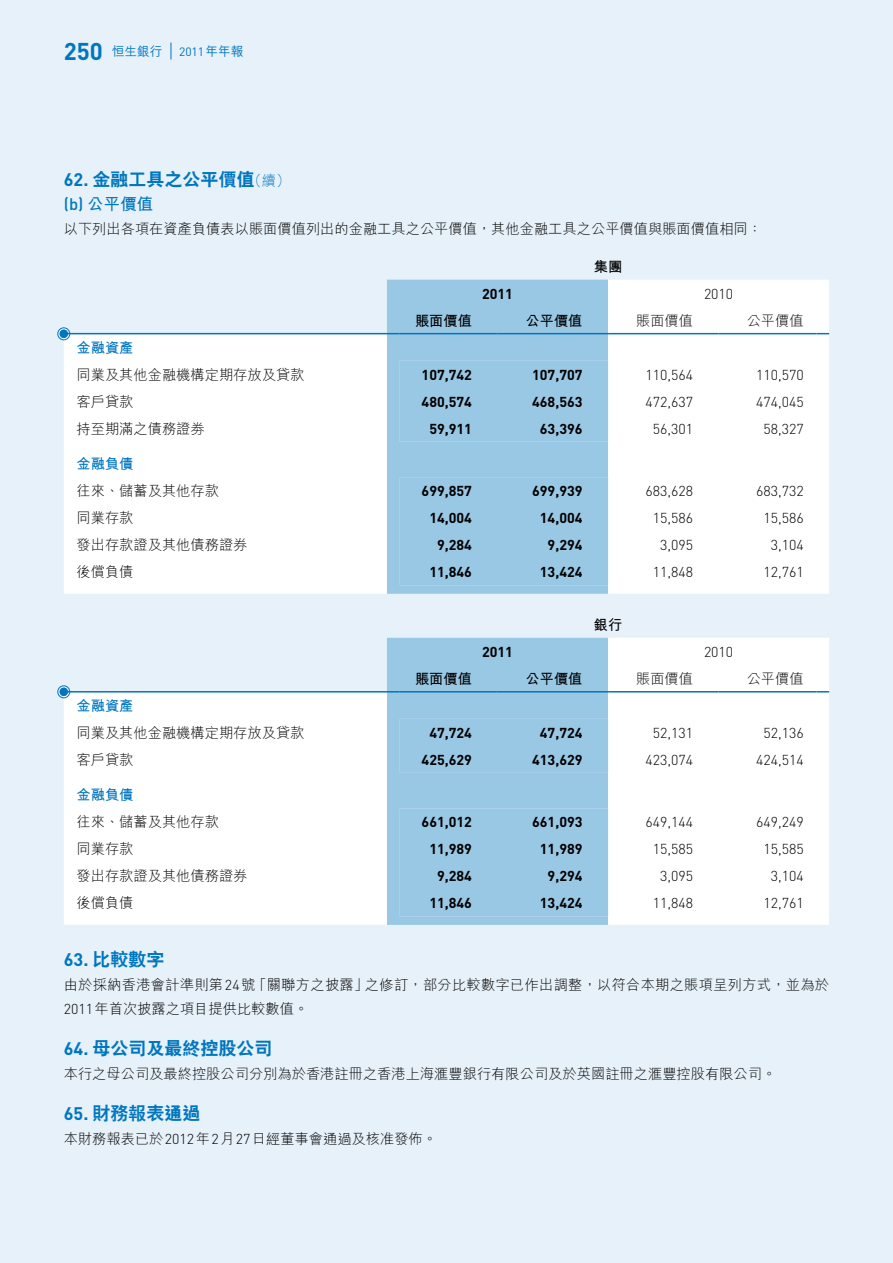
<style>
.page{position:relative;width:893px;height:1263px;background:#e6f1f9}
.page>*{position:absolute;margin:0;border:0;box-sizing:border-box;transform-origin:0 0}
.t1{font:800 18px "C Hei 2 HK";color:#0076bf}
.t2{font:700 16.5px "M Hei HK";color:#0076bf}
.t3{font:300 14.25px "M Hei HK";color:#000}
.t4{font:700 14.25px "DIN";color:#000}
.t5{font:300 14.25px "DIN";color:#000}
.t6{font:300 14.25px/24px "M Hei HK";letter-spacing:.02em;color:#000}
.t7{font:700 14.25px "M Hei HK";color:#000}
.t8{font:700 14.25px "M Hei HK";color:#0076bf}
.t9{font:500 12.75px "M Hei HK";color:#0076bf}
.t10{font:12px "DIN";color:#0076bf}
.s1{font-family:"DIN";font-weight:700;font-size:24px}
.s2{font-family:"M Hei HK";font-weight:500;font-size:12.75px}
.s3{font-family:"DIN";font-weight:700}
.s4{font-family:"M Hei HK";font-weight:300;font-size:14.25px}
.s5{font-family:"DIN";font-weight:500}
.s6{font-family:"DIN"}
</style>
<div class="page">
<svg style="left:64px;top:280px;width:765px;height:314px;background:#f0f7fb"></svg>
<div style="left:400px;top:361px;width:208px;height:224px;background:#99c8e5"></div>
<hr style="left:64px;top:333px;width:323px;height:1px;background:#0076bf">
<svg style="left:387px;top:333px;width:13px;height:1px"></svg>
<hr style="left:400px;top:333px;width:97px;height:1px;background:#0076bf">
<hr style="left:497px;top:333px;width:111px;height:1px;background:#0076bf">
<hr style="left:608px;top:333px;width:111px;height:1px;background:#0076bf">
<hr style="left:719px;top:333px;width:97px;height:1px;background:#0076bf">
<svg style="left:816px;top:333px;width:13px;height:1px"></svg>
<svg style="left:64px;top:638px;width:765px;height:287px;background:#eff6fb"></svg>
<div style="left:400px;top:719px;width:208px;height:197px;background:#99c8e5"></div>
<hr style="left:64px;top:691px;width:323px;height:1px;background:#0076bf">
<svg style="left:387px;top:691px;width:13px;height:1px"></svg>
<hr style="left:400px;top:691px;width:97px;height:1px;background:#0076bf">
<hr style="left:497px;top:691px;width:111px;height:1px;background:#0076bf">
<hr style="left:608px;top:691px;width:111px;height:1px;background:#0076bf">
<hr style="left:719px;top:691px;width:97px;height:1px;background:#0076bf">
<svg style="left:816px;top:691px;width:13px;height:1px"></svg>
<div style="left:60px;top:330px;width:8px;height:8px;background:#0076bf;border-radius:50%"></div>
<div style="left:57px;top:327px;width:13px;height:13px;border:1px solid #0076bf;border-radius:50%"></div>
<div style="left:60px;top:330px;width:8px;height:8px;border:2px solid #0076bf;border-radius:50%"></div>
<div style="left:60px;top:688px;width:8px;height:8px;background:#0076bf;border-radius:50%"></div>
<div style="left:57px;top:685px;width:13px;height:13px;border:1px solid #0076bf;border-radius:50%"></div>
<div style="left:60px;top:688px;width:8px;height:8px;border:2px solid #0076bf;border-radius:50%"></div>
<svg style="left:171px;top:43px;width:1px;height:17px"></svg>
<p class="t9" style="left:64px;top:42px;width:101px"><span class="s1">250</span> 恒生銀行</p>
<p class="t10" style="left:179px;top:44px;width:66px">2011<span class="s2">年年報</span></p>
<p class="t1" style="left:64px;top:167px;width:228px"><span class="s3">62.</span> 金融工具之公平價值<span class="s4">（續）</span></p>
<p class="t2" style="left:64px;top:192px;width:91px"><span class="s5">(b)</span> 公平價值</p>
<p class="t3" style="left:64px;top:219px;width:700px">以下列出各項在資產負債表以賬面價值列出的金融工具之公平價值，其他金融工具之公平價值與賬面價值相同：</p>
<p class="t7" style="left:594px;top:256px;width:30px">集團</p>
<p class="t4" style="left:482px;top:284px;width:32px">2011</p>
<p class="t5" style="left:704px;top:285px;width:31px">2010</p>
<p class="t7" style="left:415px;top:310px;width:58px">賬面價值</p>
<p class="t7" style="left:526px;top:310px;width:58px">公平價值</p>
<p class="t3" style="left:636px;top:310px;width:58px">賬面價值</p>
<p class="t3" style="left:747px;top:310px;width:58px">公平價值</p>
<p class="t8" style="left:77px;top:337px;width:58px">金融資產</p>
<p class="t3" style="left:77px;top:364px;width:230px">同業及其他金融機構定期存放及貸款</p>
<p class="t4" style="left:422px;top:365px;width:52px">107,742</p>
<p class="t4" style="left:532px;top:365px;width:52px">107,707</p>
<p class="t5" style="left:645px;top:366px;width:49px">110,564</p>
<p class="t5" style="left:756px;top:366px;width:49px">110,570</p>
<p class="t3" style="left:77px;top:391px;width:58px">客戶貸款</p>
<p class="t4" style="left:422px;top:392px;width:52px">480,574</p>
<p class="t4" style="left:532px;top:392px;width:52px">468,563</p>
<p class="t5" style="left:645px;top:393px;width:49px">472,637</p>
<p class="t5" style="left:756px;top:393px;width:49px">474,045</p>
<p class="t3" style="left:77px;top:418px;width:130px">持至期滿之債務證劵</p>
<p class="t4" style="left:429px;top:419px;width:44px">59,911</p>
<p class="t4" style="left:540px;top:419px;width:44px">63,396</p>
<p class="t5" style="left:653px;top:420px;width:42px">56,301</p>
<p class="t5" style="left:763px;top:420px;width:42px">58,327</p>
<p class="t8" style="left:77px;top:454px;width:58px">金融負債</p>
<p class="t3" style="left:77px;top:481px;width:144px">往來、儲蓄及其他存款</p>
<p class="t4" style="left:422px;top:482px;width:52px">699,857</p>
<p class="t4" style="left:532px;top:482px;width:52px">699,939</p>
<p class="t5" style="left:645px;top:482px;width:49px">683,628</p>
<p class="t5" style="left:756px;top:482px;width:49px">683,732</p>
<p class="t3" style="left:77px;top:508px;width:58px">同業存款</p>
<p class="t4" style="left:429px;top:509px;width:44px">14,004</p>
<p class="t4" style="left:540px;top:509px;width:44px">14,004</p>
<p class="t5" style="left:653px;top:509px;width:42px">15,586</p>
<p class="t5" style="left:763px;top:509px;width:42px">15,586</p>
<p class="t3" style="left:77px;top:535px;width:173px">發出存款證及其他債務證券</p>
<p class="t4" style="left:437px;top:536px;width:36px">9,284</p>
<p class="t4" style="left:548px;top:536px;width:36px">9,294</p>
<p class="t5" style="left:660px;top:536px;width:34px">3,095</p>
<p class="t5" style="left:771px;top:536px;width:34px">3,104</p>
<p class="t3" style="left:77px;top:562px;width:58px">後償負債</p>
<p class="t4" style="left:429px;top:563px;width:44px">11,846</p>
<p class="t4" style="left:540px;top:563px;width:44px">13,424</p>
<p class="t5" style="left:653px;top:563px;width:42px">11,848</p>
<p class="t5" style="left:763px;top:563px;width:42px">12,761</p>
<p class="t7" style="left:594px;top:614px;width:30px">銀行</p>
<p class="t4" style="left:482px;top:642px;width:32px">2011</p>
<p class="t5" style="left:704px;top:643px;width:31px">2010</p>
<p class="t7" style="left:415px;top:668px;width:58px">賬面價值</p>
<p class="t7" style="left:526px;top:668px;width:58px">公平價值</p>
<p class="t3" style="left:636px;top:668px;width:58px">賬面價值</p>
<p class="t3" style="left:747px;top:668px;width:58px">公平價值</p>
<p class="t8" style="left:77px;top:695px;width:58px">金融資產</p>
<p class="t3" style="left:77px;top:722px;width:230px">同業及其他金融機構定期存放及貸款</p>
<p class="t4" style="left:429px;top:723px;width:44px">47,724</p>
<p class="t4" style="left:540px;top:723px;width:44px">47,724</p>
<p class="t5" style="left:653px;top:724px;width:42px">52,131</p>
<p class="t5" style="left:763px;top:724px;width:42px">52,136</p>
<p class="t3" style="left:77px;top:749px;width:58px">客戶貸款</p>
<p class="t4" style="left:422px;top:750px;width:52px">425,629</p>
<p class="t4" style="left:532px;top:750px;width:52px">413,629</p>
<p class="t5" style="left:645px;top:751px;width:49px">423,074</p>
<p class="t5" style="left:756px;top:751px;width:49px">424,514</p>
<p class="t8" style="left:77px;top:785px;width:58px">金融負債</p>
<p class="t3" style="left:77px;top:812px;width:144px">往來、儲蓄及其他存款</p>
<p class="t4" style="left:422px;top:813px;width:52px">661,012</p>
<p class="t4" style="left:532px;top:813px;width:52px">661,093</p>
<p class="t5" style="left:645px;top:813px;width:49px">649,144</p>
<p class="t5" style="left:756px;top:813px;width:49px">649,249</p>
<p class="t3" style="left:77px;top:839px;width:58px">同業存款</p>
<p class="t4" style="left:429px;top:840px;width:44px">11,989</p>
<p class="t4" style="left:540px;top:840px;width:44px">11,989</p>
<p class="t5" style="left:653px;top:840px;width:42px">15,585</p>
<p class="t5" style="left:763px;top:840px;width:42px">15,585</p>
<p class="t3" style="left:77px;top:866px;width:173px">發出存款證及其他債務證券</p>
<p class="t4" style="left:437px;top:867px;width:36px">9,284</p>
<p class="t4" style="left:548px;top:867px;width:36px">9,294</p>
<p class="t5" style="left:660px;top:867px;width:34px">3,095</p>
<p class="t5" style="left:771px;top:867px;width:34px">3,104</p>
<p class="t3" style="left:77px;top:893px;width:58px">後償負債</p>
<p class="t4" style="left:429px;top:894px;width:44px">11,846</p>
<p class="t4" style="left:540px;top:894px;width:44px">13,424</p>
<p class="t5" style="left:653px;top:894px;width:42px">11,848</p>
<p class="t5" style="left:763px;top:894px;width:42px">12,761</p>
<p class="t1" style="left:64px;top:947px;width:102px"><span class="s3">63.</span> 比較數字</p>
<p class="t6" style="left:64px;top:972px;width:767px">由於採納香港會計準則第<span class="s6">24</span>號「關聯方之披露」之修訂，部分比較數字已作出調整，以符合本期之賬項呈列方式，並為於<br><span class="s6">2011</span>年首次披露之項目提供比較數值。</p>
<p class="t1" style="left:64px;top:1036px;width:210px"><span class="s3">64.</span> 母公司及最終控股公司</p>
<p class="t3" style="left:64px;top:1064px;width:714px">本行之母公司及最終控股公司分別為於香港註冊之香港上海滙豐銀行有限公司及於英國註冊之滙豐控股有限公司。</p>
<p class="t1" style="left:64px;top:1101px;width:138px"><span class="s3">65.</span> 財務報表通過</p>
<p class="t3" style="left:64px;top:1129px;width:375px">本財務報表已於<span class="s6">2012</span>年<span class="s6">2</span>月<span class="s6">27</span>日經董事會通過及核准發佈。</p>
</div>
